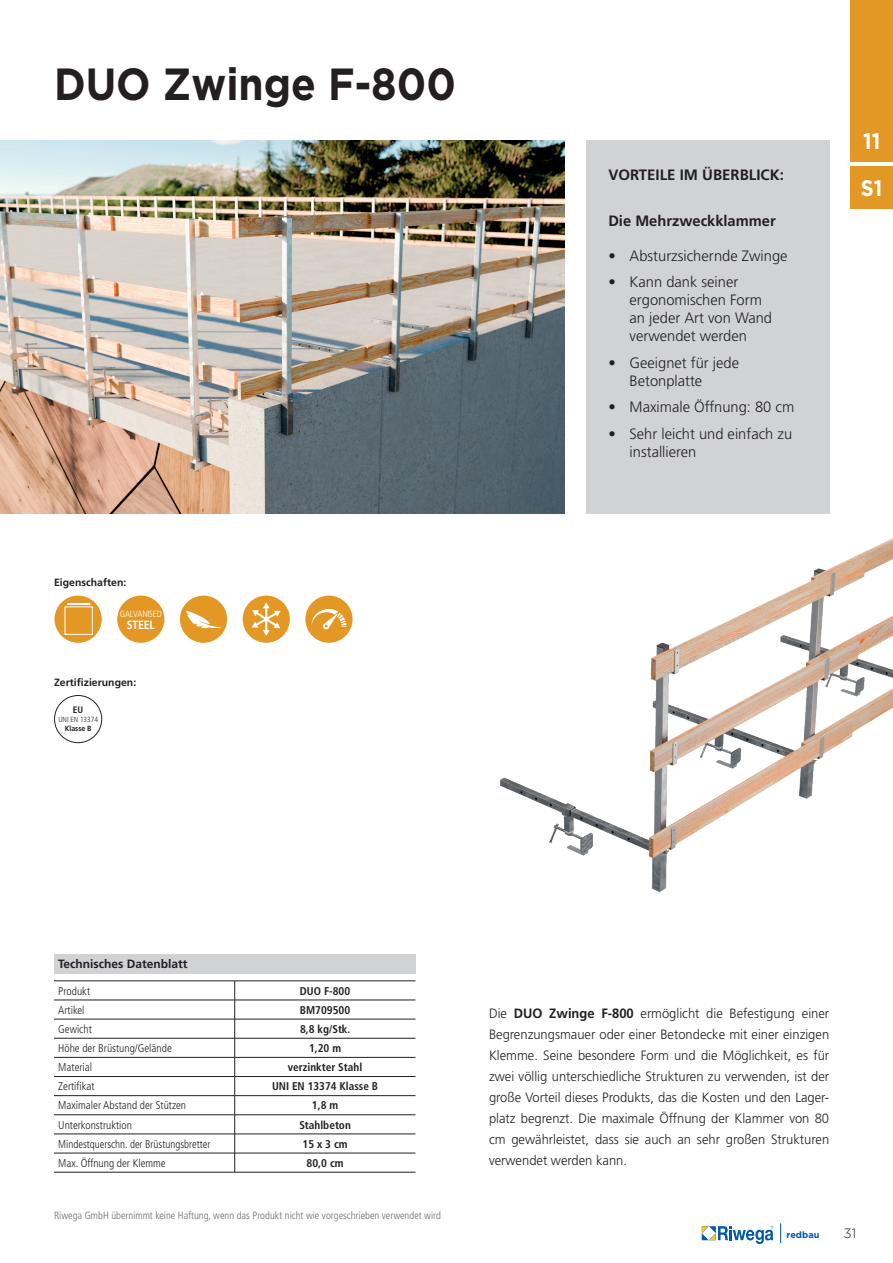
<style>
.page{position:relative;width:893px;height:1263px;background:#fff}
.page>*{position:absolute;margin:0;border:0;box-sizing:border-box;transform-origin:0 0}
.t1{font:700 45px "Gotham";color:#231f20;scale:.9 1}
.t2{font:700 22.5px "Gotham";color:#fff;scale:.9 1}
.t3{font:300 15px/18px "Frutiger";color:#231f20}
.t4{font:700 15px "Frutiger";color:#231f20}
.t5{font:300 13.5px/21px "Frutiger";color:#231f20;text-align:justify;scale:.96 1}
.t6{font:300 13.5px "Gotham";color:#231f20}
.t7{font:700 12px "Frutiger";color:#231f20}
.t8{font:700 condensed 12px "Frutiger";letter-spacing:-.025em;color:#fff}
.t9{font:300 condensed 11.25px "Frutiger";color:#231f20}
.t10{font:700 condensed 11.25px "Frutiger";color:#231f20}
.t11{font:300 condensed 11.25px "Frutiger";color:#231f20;scale:.96 1}
.t12{font:300 condensed 10.5px "Frutiger";color:#6c6d70}
.t13{font:700 10.5px "Frutiger";color:#231f20}
.t14{font:700 condensed 9.3px "Frutiger";color:#231f20}
.t15{font:700 9.15px "Gotham";color:#0157a8}
.t16{font:300 condensed 9px "Frutiger";letter-spacing:-.025em;color:#fff}
.t17{font:300 condensed 7.5px "Frutiger";color:#231f20}
.t18{font:700 7.5px "Frutiger";color:#231f20;scale:.94 1}
.s1{font-weight:700}
</style>
<div class="page">
<div style="left:850px;top:166px;width:43px;height:42px;background:#e39724"></div>
<div style="left:850px;top:0;width:43px;height:162px;background:#e39724"></div>
<svg style="left:702px;top:1226px;width:71px;height:18px"></svg>
<svg style="left:780px;top:1223px;width:1px;height:20px"></svg>
<div style="left:586px;top:140px;width:243px;height:373px;background:#d1d2d4"></div>
<img style="left:0;top:140px;width:565px;height:373px">
<div style="left:54px;top:695px;width:48px;height:48px;border:1px solid #231f20;border-radius:50%"></div>
<div style="left:117px;top:596px;width:47px;height:47px;background:#e39724;border-radius:50%"></div>
<div style="left:243px;top:596px;width:47px;height:47px;background:#e39724;border-radius:50%"></div>
<svg style="left:252px;top:602px;width:29px;height:34px"></svg>
<div style="left:55px;top:596px;width:47px;height:47px;background:#e39724;border-radius:50%"></div>
<hr style="left:67px;top:603px;width:23px;height:2px;background:#fff">
<div style="left:64px;top:607px;width:29px;height:28px;border:1px solid #fff"></div>
<div style="left:180px;top:596px;width:47px;height:47px;background:#e39724;border-radius:50%"></div>
<svg style="left:186px;top:610px;width:35px;height:18px"></svg>
<div style="left:305px;top:596px;width:48px;height:47px;background:#e39724;border-radius:50%"></div>
<svg style="left:311px;top:609px;width:36px;height:21px"></svg>
<img style="left:500px;top:538px;width:393px;height:354px">
<div style="left:54px;top:954px;width:361px;height:19px;background:#d1d2d4"></div>
<hr style="left:54px;top:980px;width:181px;height:1px;background:#231f20">
<hr style="left:235px;top:980px;width:180px;height:1px;background:#231f20">
<hr style="left:54px;top:1000px;width:181px;height:1px;background:#231f20">
<hr style="left:235px;top:1000px;width:180px;height:1px;background:#231f20">
<hr style="left:54px;top:1019px;width:181px;height:1px;background:#231f20">
<hr style="left:235px;top:1019px;width:180px;height:1px;background:#231f20">
<hr style="left:54px;top:1038px;width:181px;height:1px;background:#231f20">
<hr style="left:235px;top:1038px;width:180px;height:1px;background:#231f20">
<hr style="left:54px;top:1057px;width:181px;height:1px;background:#231f20">
<hr style="left:235px;top:1057px;width:180px;height:1px;background:#231f20">
<hr style="left:54px;top:1076px;width:181px;height:1px;background:#231f20">
<hr style="left:235px;top:1076px;width:180px;height:1px;background:#231f20">
<hr style="left:54px;top:1095px;width:181px;height:1px;background:#231f20">
<hr style="left:235px;top:1095px;width:180px;height:1px;background:#231f20">
<hr style="left:54px;top:1114px;width:181px;height:1px;background:#231f20">
<hr style="left:235px;top:1114px;width:180px;height:1px;background:#231f20">
<hr style="left:54px;top:1134px;width:181px;height:1px;background:#231f20">
<hr style="left:235px;top:1134px;width:180px;height:1px;background:#231f20">
<hr style="left:54px;top:1153px;width:181px;height:1px;background:#231f20">
<hr style="left:235px;top:1153px;width:180px;height:1px;background:#231f20">
<hr style="left:54px;top:1172px;width:181px;height:1px;background:#231f20">
<hr style="left:235px;top:1172px;width:180px;height:1px;background:#231f20">
<svg style="left:234px;top:981px;width:1px;height:191px"></svg>
<h1 class="t1" style="left:54px;top:54px;width:448px">DUO Zwinge F-800</h1>
<p class="t13" style="left:54px;top:577px;width:74px">Eigenschaften:</p>
<p class="t16" style="left:120px;top:609px;width:43px">GALVANISED</p>
<p class="t8" style="left:127px;top:618px;width:29px">STEEL</p>
<p class="t13" style="left:54px;top:676px;width:84px">Zertifizierungen:</p>
<p class="t14" style="left:73px;top:705px;width:12px">EU</p>
<p class="t17" style="left:58px;top:715px;width:41px">UNI EN 13374</p>
<p class="t18" style="left:65px;top:724px;width:30px">Klasse B</p>
<p class="t4" style="left:608px;top:166px;width:177px">VORTEILE IM ÜBERBLICK:</p>
<p class="t4" style="left:608px;top:212px;width:169px">Die Mehrzweckklammer</p>
<p class="t3" style="left:608px;top:247px;width:181px">• Absturzsichernde Zwinge</p>
<p class="t3" style="left:630px;top:273px;width:144px;text-indent:-21px">• Kann dank seiner ergonomischen Form an jeder Art von Wand verwendet werden</p>
<p class="t3" style="left:630px;top:354px;width:111px;text-indent:-21px">• Geeignet für jede<br>Betonplatte</p>
<p class="t3" style="left:608px;top:398px;width:187px">• Maximale Öffnung: 80 cm</p>
<p class="t3" style="left:630px;top:425px;width:164px;text-indent:-21px">• Sehr leicht und einfach zu installieren</p>
<h2 class="t2" style="left:863px;top:126px;width:20px">11</h2>
<h2 class="t2" style="left:861px;top:173px;width:25px">S1</h2>
<p class="t7" style="left:58px;top:957px;width:131px">Technisches Datenblatt</p>
<p class="t9" style="left:58px;top:984px;width:33px">Produkt</p>
<p class="t10" style="left:300px;top:984px;width:52px">DUO F-800</p>
<p class="t9" style="left:58px;top:1003px;width:28px">Artikel</p>
<p class="t10" style="left:300px;top:1003px;width:52px">BM709500</p>
<p class="t9" style="left:58px;top:1022px;width:35px">Gewicht</p>
<p class="t10" style="left:300px;top:1022px;width:52px">8,8 kg/Stk.</p>
<p class="t9" style="left:58px;top:1042px;width:115px">Höhe der Brüstung/Gelände</p>
<p class="t10" style="left:309px;top:1041px;width:34px">1,20 m</p>
<p class="t9" style="left:58px;top:1061px;width:35px">Material</p>
<p class="t10" style="left:288px;top:1060px;width:76px">verzinkter Stahl</p>
<p class="t9" style="left:58px;top:1080px;width:38px">Zertifikat</p>
<p class="t10" style="left:272px;top:1080px;width:108px">UNI EN 13374 Klasse B</p>
<p class="t9" style="left:58px;top:1099px;width:129px">Maximaler Abstand der Stützen</p>
<p class="t10" style="left:312px;top:1099px;width:28px">1,8 m</p>
<p class="t9" style="left:58px;top:1118px;width:75px">Unterkonstruktion</p>
<p class="t10" style="left:299px;top:1118px;width:53px">Stahlbeton</p>
<p class="t11" style="left:58px;top:1137px;width:160px">Mindestquerschn. der Brüstungsbretter</p>
<p class="t10" style="left:303px;top:1137px;width:47px">15 x 3 cm</p>
<p class="t9" style="left:58px;top:1156px;width:109px">Max. Öffnung der Klemme</p>
<p class="t10" style="left:307px;top:1156px;width:38px">80,0 cm</p>
<p class="t12" style="left:54px;top:1209px;width:388px">Riwega GmbH übernimmt keine Haftung, wenn das Produkt nicht wie vorgeschrieben verwendet wird</p>
<p class="t5" style="left:489px;top:1003px;width:356px">Die <span class="s1">DUO Zwinge F-800</span> ermöglicht die Befestigung einer Begrenzungsmauer oder einer Betondecke mit einer einzigen Klemme. Seine besondere Form und die Möglichkeit, es für zwei völlig unterschiedliche Strukturen zu verwenden, ist der große Vorteil dieses Produkts, das die Kosten und den Lager&shy;platz begrenzt. Die maximale Öffnung der Klammer von 80 cm gewährleistet, dass sie auch an sehr großen Strukturen verwendet werden kann.</p>
<p class="t15" style="left:787px;top:1229px;width:34px">redbau</p>
<p class="t6" style="left:843px;top:1226px;width:14px">31</p>
</div>
